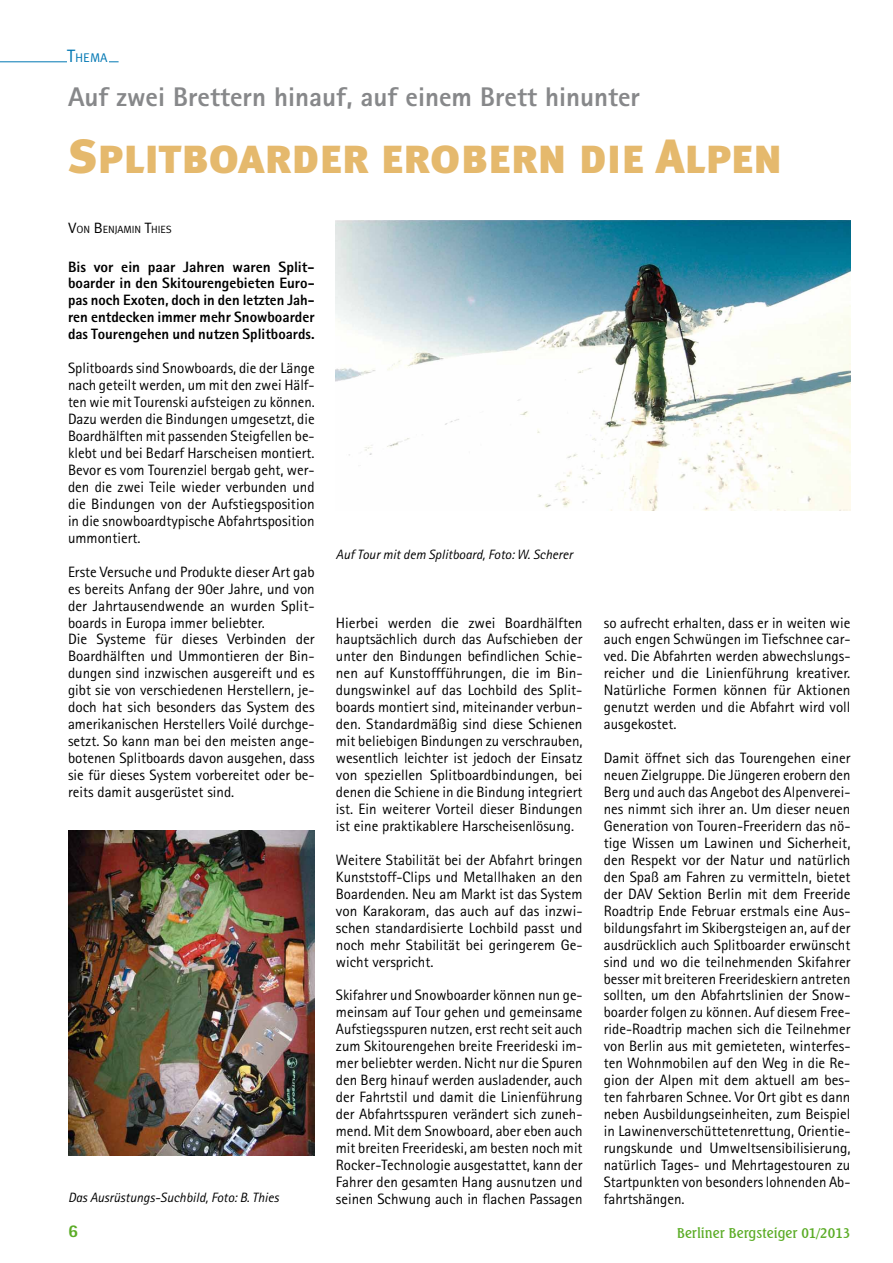
<style>
.page{position:relative;width:893px;height:1263px;background:#fff}
.page>*{position:absolute;margin:0;border:0;box-sizing:border-box;transform-origin:0 0}
.t1{font:48px "Meta Black Caps";color:#e5b96d}
.t2{font:800 27px "Agfa Rotis Sans Serif";color:#87888a}
.t3{font:800 18px "Agfa Rotis Sans Serif";color:#5bac26}
.t4{font:15px/17px "Agfa Rotis Sans Serif";color:#000;text-align:justify}
.t5{font:800 15px/17px "Agfa Rotis Sans Serif";color:#000;text-align:justify}
.t6{font:italic 13.5px "Agfa Rotis Sans Serif";color:#000}
.t7{font:500 13.5px "Seagull BT";color:#5bac26}
.t8{font:12.6px "Meta Normal Caps";color:#0077b3}
.t9{font:10.5px "Meta Normal";color:#000}
.s1{font-size:18px}
.s2{font-size:15px}
</style>
<div class="page">
<hr style="left:0;top:61px;width:119px;height:1px;background:#0077b3">
<div style="left:67px;top:48px;width:42px;height:16px;background:#fff"></div>
<img style="left:68px;top:831px;width:247px;height:324px">
<img style="left:336px;top:221px;width:514px;height:289px">
<p class="t8" style="left:67px;top:51px;width:42px"><span class="s1">T</span>HEMA</p>
<h2 class="t2" style="left:68px;top:80px;width:573px">Auf zwei Brettern hinauf, auf einem Brett hinunter</h2>
<h1 class="t1" style="left:67px;top:128px;width:717px">Splitboarder erobern die Alpen</h1>
<p class="t9" style="left:68px;top:223px;width:105px"><span class="s2">V</span>ON <span class="s2">B</span>ENJAMIN <span class="s2">T</span>HIES</p>
<p class="t5" style="left:68px;top:258px;width:248px">Bis vor ein paar Jahren waren Split&shy;boarder in den Skitourengebieten Euro&shy;pas noch Exoten, doch in den letzten Jah&shy;ren entdecken immer mehr Snowboarder das Tourengehen und nutzen Splitboards.</p>
<p class="t4" style="left:68px;top:360px;width:248px">Splitboards sind Snowboards, die der Länge nach geteilt werden, um mit den zwei Hälf&shy;ten wie mit Tourenski aufsteigen zu können.<br>Dazu werden die Bindungen umgesetzt, die Boardhälften mit passenden Steigfellen be&shy;klebt und bei Bedarf Harscheisen montiert.<br>Bevor es vom Tourenziel bergab geht, wer&shy;den die zwei Teile wieder verbunden und die Bindungen von der Aufstiegsposition in die snowboardtypische Abfahrtsposition ummontiert.</p>
<p class="t4" style="left:68px;top:563px;width:248px;text-align:left">Erste Versuche und Produkte dieser Art gab es bereits Anfang der 90er Jahre, und von der Jahrtausendwende an wurden Split&shy;boards in Europa immer beliebter.<br>Die Systeme für dieses Verbinden der Boardhälften und Ummontieren der Bin&shy;dungen sind inzwischen ausgereift und es gibt sie von verschiedenen Herstellern, je&shy;doch hat sich besonders das System des amerikanischen Herstellers Voilé durchge&shy;setzt. So kann man bei den meisten ange&shy;botenen Splitboards davon ausgehen, dass sie für dieses System vorbereitet oder be&shy;reits damit ausgerüstet sind.</p>
<p class="t6" style="left:68px;top:1189px;width:212px">Das Ausrüstungs-Suchbild, Foto: B. Thies</p>
<p class="t6" style="left:336px;top:546px;width:238px">Auf Tour mit dem Splitboard, Foto: W. Scherer</p>
<p class="t4" style="left:336px;top:614px;width:248px">Hierbei werden die zwei Boardhälften hauptsächlich durch das Aufschieben der unter den Bindungen befindlichen Schie&shy;nen auf Kunstoffführungen, die im Bin&shy;dungswinkel auf das Lochbild des Split&shy;boards montiert sind, miteinander verbun&shy;den. Standardmäßig sind diese Schienen mit beliebigen Bindungen zu verschrauben, wesentlich leichter ist jedoch der Einsatz von speziellen Splitboardbindungen, bei denen die Schiene in die Bindung integriert ist. Ein weiterer Vorteil dieser Bindungen ist eine praktikablere Harscheisenlösung.</p>
<p class="t4" style="left:336px;top:851px;width:248px">Weitere Stabilität bei der Abfahrt bringen Kunststoff-Clips und Metallhaken an den Boardenden. Neu am Markt ist das System von Karakoram, das auch auf das inzwi&shy;schen standardisierte Lochbild passt und noch mehr Stabilität bei geringerem Ge&shy;wicht verspricht.</p>
<p class="t4" style="left:336px;top:987px;width:248px">Skifahrer und Snowboarder können nun ge&shy;meinsam auf Tour gehen und gemeinsame Aufstiegsspuren nutzen, erst recht seit auch zum Skitourengehen breite Freerideski im&shy;mer beliebter werden. Nicht nur die Spuren den Berg hinauf werden ausladender, auch der Fahrtstil und damit die Linienführung der Abfahrtsspuren verändert sich zuneh&shy;mend. Mit dem Snowboard, aber eben auch mit breiten Freerideski, am besten noch mit Rocker-Technologie ausgestattet, kann der Fahrer den gesamten Hang ausnutzen und seinen Schwung auch in flachen Passagen</p>
<p class="t4" style="left:604px;top:614px;width:248px">so aufrecht erhalten, dass er in weiten wie auch engen Schwüngen im Tiefschnee car&shy;ved. Die Abfahrten werden abwechslungs&shy;reicher und die Linienführung kreativer.<br>Natürliche Formen können für Aktionen genutzt werden und die Abfahrt wird voll ausgekostet.</p>
<p class="t4" style="left:604px;top:749px;width:248px">Damit öffnet sich das Tourengehen einer neuen Zielgruppe. Die Jüngeren erobern den Berg und auch das Angebot des Alpenverei&shy;nes nimmt sich ihrer an. Um dieser neuen Generation von Touren-Freeridern das nö&shy;tige Wissen um Lawinen und Sicherheit, den Respekt vor der Natur und natürlich den Spaß am Fahren zu vermitteln, bietet der DAV Sektion Berlin mit dem Freeride Roadtrip Ende Februar erstmals eine Aus&shy;bildungsfahrt im Skibergsteigen an, auf der ausdrücklich auch Splitboarder erwünscht sind und wo die teilnehmenden Skifahrer besser mit breiteren Freerideskiern antreten sollten, um den Abfahrtslinien der Snow&shy;boarder folgen zu können. Auf diesem Free&shy;ride-Roadtrip machen sich die Teilnehmer von Berlin aus mit gemieteten, winterfes&shy;ten Wohnmobilen auf den Weg in die Re&shy;gion der Alpen mit dem aktuell am bes&shy;ten fahrbaren Schnee. Vor Ort gibt es dann neben Ausbildungseinheiten, zum Beispiel in Lawinenverschüttetenrettung, Orientie&shy;rungskunde und Umweltsensibilisierung, natürlich Tages- und Mehrtagestouren zu Startpunkten von besonders lohnenden Ab&shy;fahrtshängen.</p>
<p class="t3" style="left:68px;top:1219px;width:12px">6</p>
<p class="t7" style="left:677px;top:1224px;width:175px">Berliner Bergsteiger 01/2013</p>
</div>
